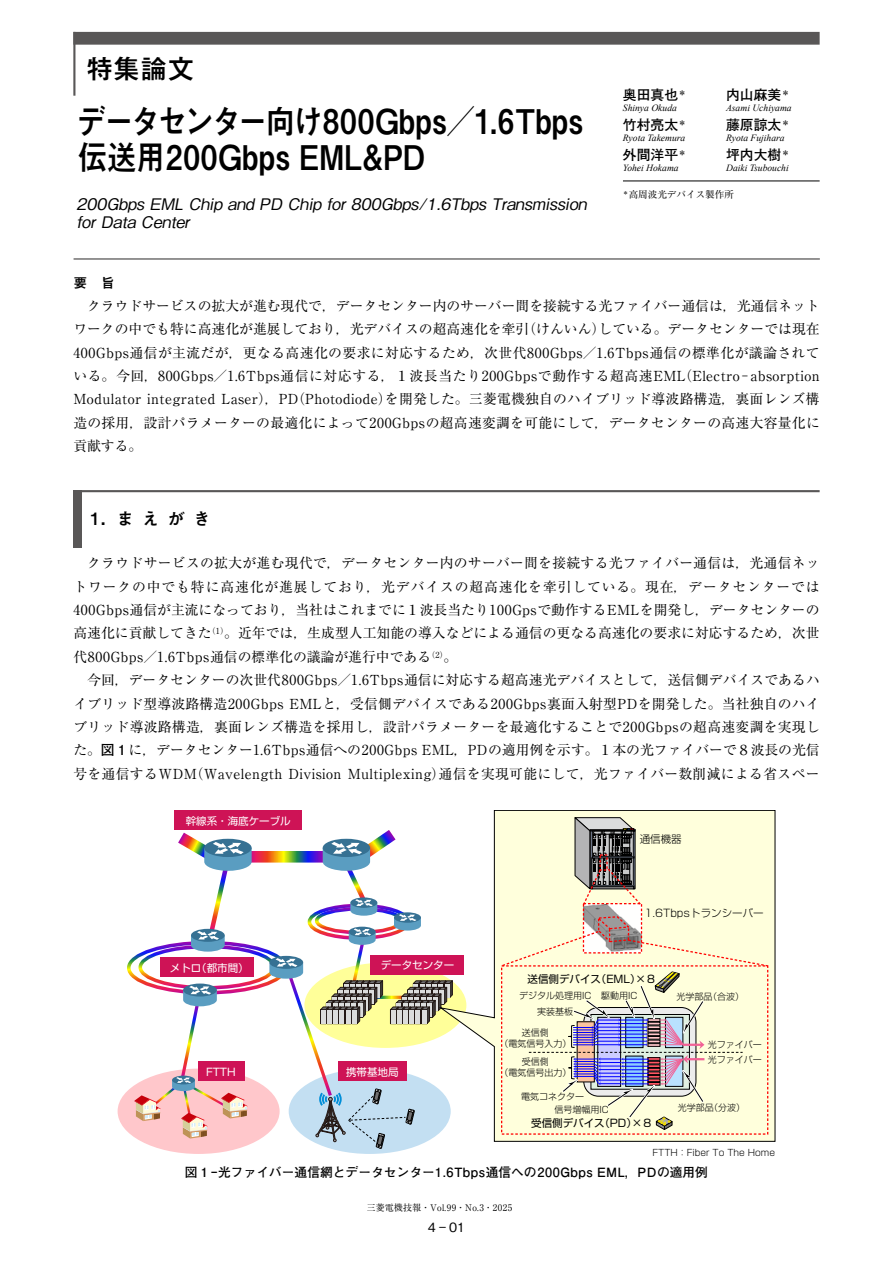
<style>
.page{position:relative;width:893px;height:1263px;background:#fff}
.page>*{position:absolute;margin:0;border:0;box-sizing:border-box;transform-origin:0 0}
.t1{font:700 34.05px/36.2px "Mi Go MB1 Std De";letter-spacing:-.005em;color:#000;scale:.88 1}
.t2{font:700 27.15px "Mi Go MB1 Std De";color:#000}
.t3{font:700 16.95px "Mi Go MB1 Std De";color:#000}
.t4{font:italic 500 15.9px/18px "Gothic BBB Pro";color:#000}
.t5{font:13.8px/23.4px "Ryumin Pro";letter-spacing:.02em;color:#000;text-align:justify}
.t6{font:700 13.8px "Futo Go B101 Pro";color:#000}
.t7{font:700 13.8px "Mi Go MB1 Std De";color:#000}
.t8{font:700 12.75px "Futo Go B101 Pro";color:#000}
.t9{font:500 12.75px "Gothic BBB Pro";color:#000}
.t10{font:10.5px "Shin Go Pro";color:#fff}
.t11{font:10.5px "Shin Go Pro";color:#000}
.t12{font:300 10.5px "Shin Go Pro";color:#000}
.t13{font:italic 9.6px "Times New Roman";color:#000}
.t14{font:9.6px "Ryumin Pro";color:#000}
.t15{font:300 9px/10.9px "Shin Go Pro";color:#000;text-align:center}
.t16{font:9px "Ryumin Pro";letter-spacing:.03em;color:#000}
.s1{font-family:"Futo Go B101 Pro";font-weight:700}
</style>
<div class="page">
<hr style="left:74px;top:258px;width:746px;height:2px;background:#595757">
<div style="left:73px;top:32px;width:747px;height:13px;background:#595757"></div>
<hr style="left:73px;top:32px;width:2px;height:64px;background:#595757">
<hr style="left:623px;top:181px;width:197px;height:1px;background:#000">
<div style="left:73px;top:490px;width:9px;height:57px;background:#595757"></div>
<hr style="left:73px;top:490px;width:747px;height:2px;background:#595757">
<div style="left:118px;top:1068px;width:162px;height:86px;background:#ffc7cb;border-radius:50%"></div>
<svg style="left:252px;top:851px;width:17px;height:11px"></svg>
<div style="left:139px;top:945px;width:137px;height:44px;border:4px solid #fff;border-radius:50%"></div>
<svg style="left:183px;top:983px;width:34px;height:13px"></svg>
<svg style="left:165px;top:829px;width:87px;height:123px"></svg>
<svg style="left:134px;top:986px;width:113px;height:152px"></svg>
<svg style="left:269px;top:829px;width:169px;height:320px"></svg>
<svg style="left:438px;top:810px;width:337px;height:332px"></svg>
<img style="left:585px;top:907px;width:55px;height:8px">
<div style="left:174px;top:810px;width:128px;height:19px;background:#ce1356"></div>
<div style="left:198px;top:1062px;width:47px;height:19px;background:#ce1356"></div>
<div style="left:371px;top:955px;width:93px;height:19px;background:#ce1356"></div>
<div style="left:160px;top:958px;width:93px;height:19px;background:#ce1356"></div>
<div style="left:338px;top:1062px;width:68px;height:19px;background:#ce1356"></div>
<svg style="left:574px;top:817px;width:68px;height:90px;background:#989289"></svg>
<svg style="left:500px;top:915px;width:269px;height:215px;background:#e8e3d0"></svg>
<h2 class="t2" style="left:86px;top:49px;width:110px">特集論文</h2>
<h1 class="t1" style="left:76px;top:100px;width:578px">データセンター向け800Gbps／1.6Tbps伝送用200Gbps EML&amp;PD</h1>
<p class="t4" style="left:77px;top:193px;width:516px">200Gbps EML Chip and PD Chip for 800Gbps/1.6Tbps Transmission for Data Center</p>
<p class="t7" style="left:74px;top:272px;width:43px">要　旨</p>
<p class="t6" style="left:623px;top:84px;width:65px">奥田真也<sup>＊</sup></p>
<p class="t13" style="left:623px;top:101px;width:55px">Shinya Okuda</p>
<p class="t6" style="left:623px;top:114px;width:65px">竹村亮太<sup>＊</sup></p>
<p class="t13" style="left:623px;top:131px;width:64px">Ryota Takemura</p>
<p class="t6" style="left:623px;top:144px;width:65px">外間洋平<sup>＊</sup></p>
<p class="t13" style="left:623px;top:161px;width:57px">Yohei Hokama</p>
<p class="t6" style="left:726px;top:84px;width:65px">内山麻美<sup>＊</sup></p>
<p class="t13" style="left:726px;top:101px;width:67px">Asami Uchiyama</p>
<p class="t6" style="left:726px;top:114px;width:65px">藤原諒太<sup>＊</sup></p>
<p class="t13" style="left:726px;top:131px;width:60px">Ryota Fujihara</p>
<p class="t6" style="left:726px;top:144px;width:65px">坪内大樹<sup>＊</sup></p>
<p class="t13" style="left:726px;top:161px;width:64px">Daiki Tsubouchi</p>
<p class="t14" style="left:623px;top:187px;width:112px"><sup>＊</sup>高周波光デバイス製作所</p>
<p class="t5" style="left:73px;top:293px;width:748px;text-indent:14px">クラウドサービスの拡大が進む現代で，データセンター内のサーバー間を接続する光ファイバー通信は，光通信ネットワークの中でも特に高速化が進展しており，光デバイスの超高速化を牽引（けんいん）している。データセンターでは現在400Gbps通信が主流だが，更なる高速化の要求に対応するため，次世代800Gbps／1.6Tbps通信の標準化が議論されている。今回，800Gbps／1.6Tbps通信に対応する，１波長当たり200Gbpsで動作する超高速EML（Electro－absorption Modulator integrated Laser），PD（Photodiode）を開発した。三菱電機独自のハイブリッド導波路構造，裏面レンズ構造の採用，設計パラメーターの最適化によって200Gbpsの超高速変調を可能にして，データセンターの高速大容量化に貢献する。</p>
<p class="t3" style="left:90px;top:506px;width:122px">1 ．ま　え　が　き</p>
<p class="t5" style="left:73px;top:550px;width:748px;text-indent:14px">クラウドサービスの拡大が進む現代で，データセンター内のサーバー間を接続する光ファイバー通信は，光通信ネットワークの中でも特に高速化が進展しており，光デバイスの超高速化を牽引している。現在，データセンターでは400Gbps通信が主流になっており，当社はこれまでに１波長当たり100Gpsで動作するEMLを開発し，データセンターの高速化に貢献してきた<sup>（1）</sup>。近年では，生成型人工知能の導入などによる通信の更なる高速化の要求に対応するため，次世代800Gbps／1.6Tbps通信の標準化の議論が進行中である<sup>（2）</sup>。</p>
<p class="t5" style="left:73px;top:667px;width:748px;text-indent:14px">今回，データセンターの次世代800Gbps／1.6Tbps通信に対応する超高速光デバイスとして，送信側デバイスであるハイブリッド型導波路構造200Gbps EMLと，受信側デバイスである200Gbps裏面入射型PDを開発した。当社独自のハイブリッド導波路構造，裏面レンズ構造を採用し，設計パラメーターを最適化することで200Gbpsの超高速変調を実現した。<span class="s1">図１</span>に，データセンター1.6Tbps通信への200Gbps EML，PDの適用例を示す。１本の光ファイバーで８波長の光信号を通信するWDM（Wavelength Division Multiplexing）通信を実現可能にして，光ファイバー数削減による省スペー</p>
<p class="t10" style="left:186px;top:812px;width:107px">幹線系・海底ケーブル</p>
<p class="t10" style="left:170px;top:959px;width:80px">メトロ（都市間）</p>
<p class="t10" style="left:206px;top:1063px;width:31px">FTTH</p>
<p class="t10" style="left:381px;top:957px;width:75px">データセンター</p>
<p class="t10" style="left:346px;top:1063px;width:54px">携帯基地局</p>
<p class="t12" style="left:640px;top:830px;width:43px">通信機器</p>
<p class="t12" style="left:644px;top:904px;width:121px">1.6Tbpsトランシーバー</p>
<p class="t11" style="left:528px;top:970px;width:130px">送信側デバイス（EML）×８</p>
<p class="t15" style="left:519px;top:989px;width:120px">デジタル処理用IC 駆動用IC</p>
<p class="t15" style="left:537px;top:1004px;width:37px">実装基板</p>
<p class="t15" style="left:499px;top:1026px;width:73px">送信側<br>（電気信号入力）</p>
<p class="t15" style="left:499px;top:1054px;width:73px">受信側<br>（電気信号出力）</p>
<p class="t15" style="left:521px;top:1090px;width:64px">電気コネクター</p>
<p class="t15" style="left:554px;top:1103px;width:56px">信号増幅用IC</p>
<p class="t11" style="left:531px;top:1115px;width:123px">受信側デバイス（PD）×８</p>
<p class="t15" style="left:676px;top:990px;width:69px">光学部品（合波）</p>
<p class="t15" style="left:708px;top:1038px;width:55px">光ファイバー</p>
<p class="t15" style="left:708px;top:1053px;width:55px">光ファイバー</p>
<p class="t15" style="left:678px;top:1101px;width:69px">光学部品（分波）</p>
<p class="t15" style="left:652px;top:1146px;width:124px">FTTH：Fiber To The Home</p>
<p class="t8" style="left:185px;top:1162px;width:525px">図１－光ファイバー通信網とデータセンター1.6Tbps通信への200Gbps EML，PDの適用例</p>
<p class="t16" style="left:367px;top:1201px;width:147px">三菱電機技報・Vol.99・No.3・2025</p>
<p class="t9" style="left:428px;top:1217px;width:39px">4－01</p>
</div>
